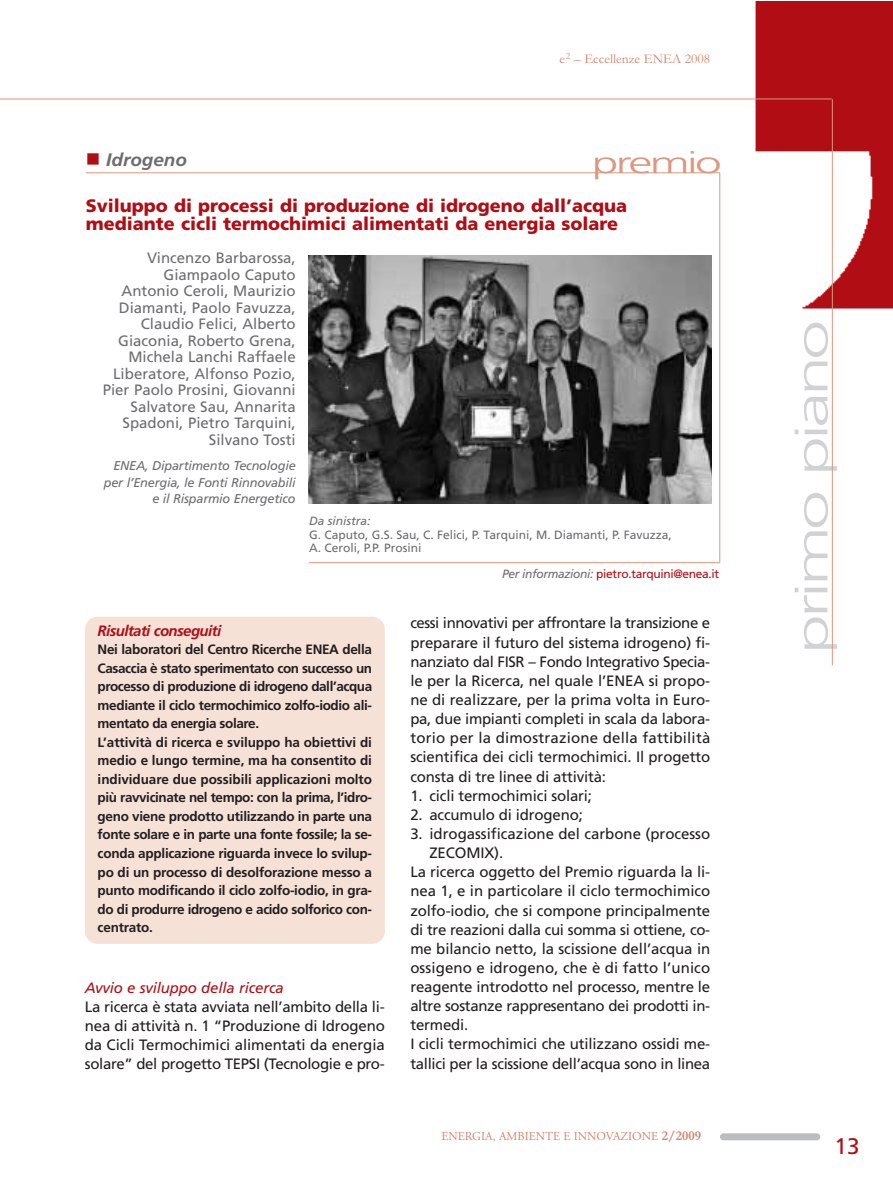
<style>
.page{position:relative;width:893px;height:1193px;background:#fff}
.page>*{position:absolute;margin:0;border:0;box-sizing:border-box;transform-origin:0 0}
.t1{font:300 45px "Frutiger";letter-spacing:-.055em;color:#d1d2d4;scale:1.6 1}
.t2{font:300 30px "Frutiger";letter-spacing:-.055em;color:#dc9780;scale:1.6 1}
.t3{font:22.5px "Frutiger";color:#b00d15}
.t4{font:900 18px/18px "Frutiger";color:#b00d15}
.t5{font:italic 700 18px "Frutiger";color:#6c6d70;scale:1.05 1}
.t6{font:15px/19.2px "Frutiger";letter-spacing:-.01em;color:#231f20;text-align:justify}
.t7{font:15px/16.5px "Frutiger";color:#6c6d70;text-align:right}
.t8{font:italic 15px "Frutiger";letter-spacing:-.01em;color:#b00d15}
.t9{font:italic 700 15px "Frutiger";letter-spacing:-.04em;color:#b00d15}
.t10{font:700 13.5px/18.5px "Frutiger";letter-spacing:-.025em;color:#231f20}
.t11{font:13.5px "Garamond";color:#d58269}
.t12{font:italic 12.75px/16.5px "Frutiger";letter-spacing:-.015em;color:#6c6d70;text-align:right}
.t13{font:12px/13.5px "Frutiger";color:#6c6d70}
.t14{font:12px "Frutiger";letter-spacing:-.03em;color:#b00d15}
.t15{font:12px "Adobe Garamond";color:#d58269}
.t16{font:italic 12px "Frutiger";color:#6c6d70}
.s1{font-style:italic;color:#6c6d70}
.s2{font-family:"Garamond";font-weight:700;font-size:13.5px}
</style>
<div class="page">
<div style="left:85px;top:616px;width:300px;height:327px;background:#f6e1d7;border-radius:13px"></div>
<img style="left:742px;top:2px;width:150px;height:313px">
<div style="left:720px;top:1133px;width:100px;height:7px;background:#bcbdc0;border-radius:3px"></div>
<hr style="left:832px;top:99px;width:1px;height:566px;background:#dc9780">
<hr style="left:1px;top:99px;width:830px;height:1px;background:#dc9780">
<hr style="left:86px;top:172px;width:633px;height:1px;background:#dc9780">
<img style="left:309px;top:255px;width:402px;height:248px">
<hr style="left:719px;top:173px;width:1px;height:389px;background:#dc9780">
<hr style="left:309px;top:562px;width:410px;height:1px;background:#dc9780">
<p class="t11" style="left:559px;top:54px;width:152px">e<sup>2</sup> – Eccellenze ENEA 2008</p>
<p class="t5" style="left:106px;top:152px;width:78px">Idrogeno</p>
<h2 class="t2" style="left:592px;top:150px;width:83px">premio</h2>
<p class="t4" style="left:86px;top:198px;width:542px">Sviluppo di processi di produzione di idrogeno dall’acqua mediante cicli termochimici alimentati da energia solare</p>
<p class="t7" style="left:103px;top:251px;width:194px">Vincenzo Barbarossa,<br>Giampaolo Caputo<br>Antonio Ceroli, Maurizio<br>Diamanti, Paolo Favuzza,<br>Claudio Felici, Alberto<br>Giaconia, Roberto Grena,<br>Michela Lanchi Raffaele<br>Liberatore, Alfonso Pozio,<br>Pier Paolo Prosini, Giovanni<br>Salvatore Sau, Annarita<br>Spadoni, Pietro Tarquini,<br>Silvano Tosti</p>
<p class="t12" style="left:104px;top:458px;width:193px">ENEA, Dipartimento Tecnologie per l’Energia, le Fonti Rinnovabili e il Risparmio Energetico</p>
<p class="t16" style="left:309px;top:516px;width:63px">Da sinistra:</p>
<p class="t13" style="left:309px;top:528px;width:364px">G. Caputo, G.S. Sau, C. Felici, P. Tarquini, M. Diamanti, P. Favuzza,<br>A. Ceroli, P.P. Prosini</p>
<p class="t14" style="left:502px;top:568px;width:218px"><span class="s1">Per informazioni:</span> pietro.tarquini@enea.it</p>
<p class="t9" style="left:98px;top:624px;width:125px">Risultati conseguiti</p>
<p class="t10" style="left:98px;top:641px;width:276px">Nei laboratori del Centro Ricerche ENEA della Casaccia è stato sperimentato con successo un processo di produzione di idrogeno dall’acqua mediante il ciclo termochimico zolfo-iodio ali&shy;mentato da energia solare.<br>L’attività di ricerca e sviluppo ha obiettivi di medio e lungo termine, ma ha consentito di individuare due possibili applicazioni molto più ravvicinate nel tempo: con la prima, l’idro&shy;geno viene prodotto utilizzando in parte una fonte solare e in parte una fonte fossile; la se&shy;conda applicazione riguarda invece lo svilup&shy;po di un processo di desolforazione messo a punto modificando il ciclo zolfo-iodio, in gra&shy;do di produrre idrogeno e acido solforico con&shy;centrato.</p>
<p class="t8" style="left:85px;top:981px;width:200px">Avvio e sviluppo della ricerca</p>
<p class="t6" style="left:85px;top:997px;width:301px">La ricerca è stata avviata nell’ambito della li&shy;nea di attività n. 1 “Produzione di Idrogeno da Cicli Termochimici alimentati da energia solare” del progetto TEPSI (Tecnologie e pro-</p>
<p class="t6" style="left:410px;top:614px;width:301px">cessi innovativi per affrontare la transizione e preparare il futuro del sistema idrogeno) fi&shy;nanziato dal FISR – Fondo Integrativo Specia&shy;le per la Ricerca, nel quale l’ENEA si propo&shy;ne di realizzare, per la prima volta in Euro&shy;pa, due impianti completi in scala da labora&shy;torio per la dimostrazione della fattibilità scientifica dei cicli termochimici. Il progetto consta di tre linee di attività:</p>
<p class="t6" style="left:410px;top:787px;width:183px">1. cicli termochimici solari;</p>
<p class="t6" style="left:410px;top:806px;width:174px">2. accumulo di idrogeno;</p>
<p class="t6" style="left:410px;top:825px;width:301px">3. idrogassificazione del carbone (processo</p>
<p class="t6" style="left:429px;top:844px;width:75px">ZECOMIX).</p>
<p class="t6" style="left:410px;top:863px;width:301px">La ricerca oggetto del Premio riguarda la li-</p>
<p class="t6" style="left:410px;top:882px;width:301px">nea 1, e in particolare il ciclo termochimico</p>
<p class="t6" style="left:410px;top:901px;width:301px">zolfo-iodio, che si compone principalmente</p>
<p class="t6" style="left:410px;top:920px;width:301px">di tre reazioni dalla cui somma si ottiene, co-</p>
<p class="t6" style="left:410px;top:940px;width:301px">me bilancio netto, la scissione dell’acqua in</p>
<p class="t6" style="left:410px;top:959px;width:301px">ossigeno e idrogeno, che è di fatto l’unico</p>
<p class="t6" style="left:410px;top:978px;width:301px">reagente introdotto nel processo, mentre le</p>
<p class="t6" style="left:410px;top:997px;width:301px">altre sostanze rappresentano dei prodotti in-</p>
<p class="t6" style="left:410px;top:1016px;width:60px">termedi.</p>
<p class="t6" style="left:410px;top:1035px;width:301px">I cicli termochimici che utilizzano ossidi me-</p>
<p class="t6" style="left:410px;top:1054px;width:301px">tallici per la scissione dell’acqua sono in linea</p>
<p class="t15" style="left:441px;top:1131px;width:261px">ENERGIA, AMBIENTE E INNOVAZIONE <span class="s2">2/2009</span></p>
<h1 class="t1" style="left:793px;top:654px;width:210px;rotate:-90deg">primo piano</h1>
<h3 class="t3" style="left:834px;top:1137px;width:27px">13</h3>
</div>
